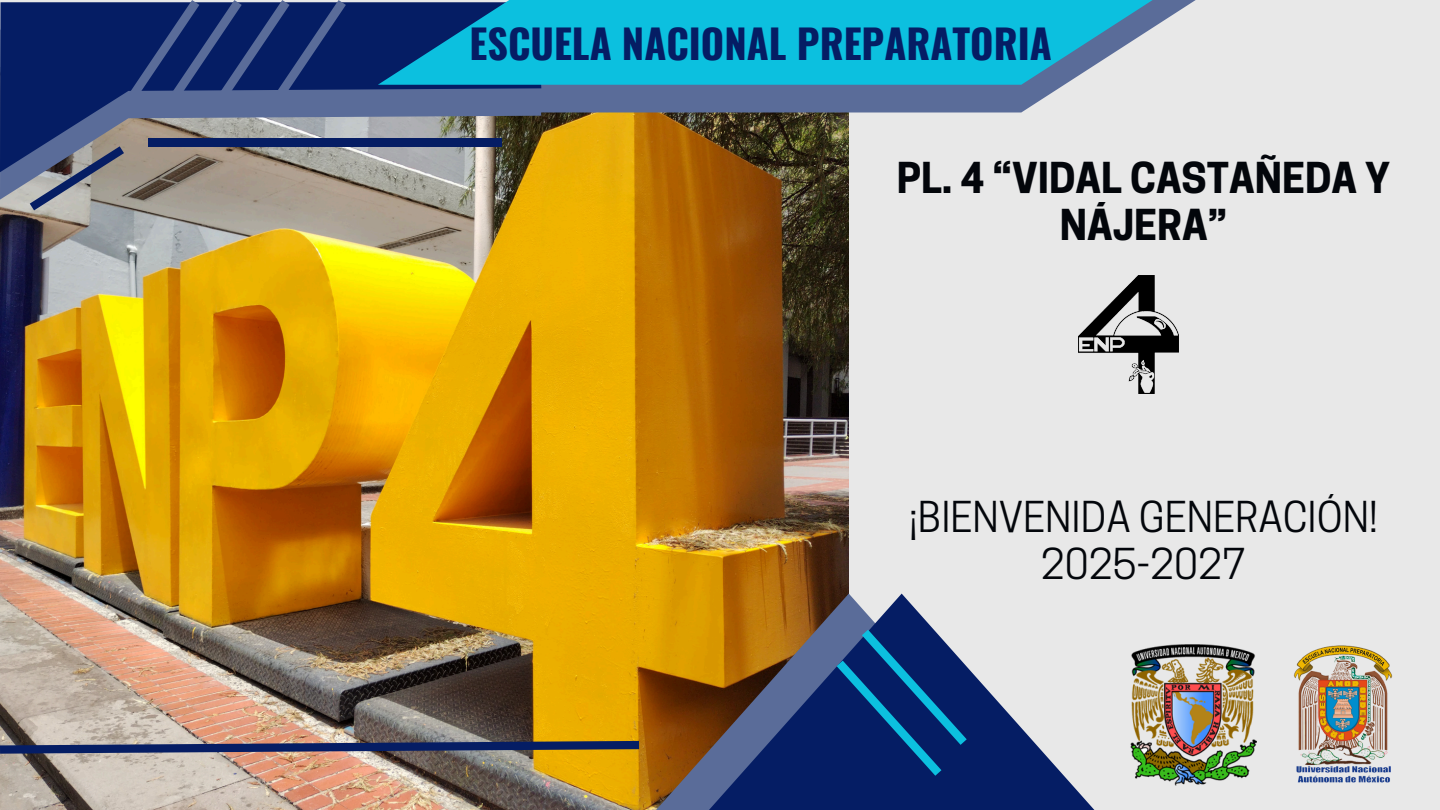
<style>
.page{position:relative;width:1440px;height:810px;background:#e8e8e8}
.page>*{position:absolute;margin:0;border:0;box-sizing:border-box;transform-origin:0 0}
.t1{font:40px/47.2px "Cooper Hewitt";color:#03060b;text-align:center}
.t2{font:700 40px "Oswald";color:#051d64}
.t3{font:700 40px/47.2px "Cooper Hewitt";color:#03060b;text-align:center}
</style>
<div class="page">
<img style="left:0;top:112px;width:849px;height:698px">
<svg style="left:524px;top:594px;width:53px;height:216px;background:#c89918"></svg>
<svg style="left:577px;top:594px;width:637px;height:216px"></svg>
<div style="left:541px;top:85px;width:523px;height:27px;background:#5a6c99"></div>
<svg style="left:0;top:172px;width:541px;height:28px;background:#9c9281"></svg>
<svg style="left:0;top:2px;width:541px;height:170px;background:#525d7e"></svg>
<svg style="left:127px;top:0;width:219px;height:102px;background:#213775"></svg>
<svg style="left:30px;top:146px;width:94px;height:64px;background:#808490"></svg>
<div style="left:149px;top:138px;width:353px;height:8px;background:#051d64"></div>
<svg style="left:378px;top:0;width:818px;height:85px;background:#22b2d2"></svg>
<img style="left:0;top:737px;width:647px;height:21px">
<svg style="left:828px;top:621px;width:147px;height:164px;background:#163c7a"></svg>
<img style="left:1078px;top:276px;width:100px;height:117px">
<img style="left:1128px;top:645px;width:129px;height:142px">
<img style="left:1293px;top:645px;width:100px;height:138px">
<p class="t2" style="left:470px;top:12px;width:584px">ESCUELA NACIONAL PREPARATORIA</p>
<h1 class="t3" style="left:897px;top:160px;width:495px">PL. 4 “VIDAL CASTAÑEDA Y<br>NÁJERA”</h1>
<p class="t1" style="left:909px;top:498px;width:470px">¡BIENVENIDA GENERACIÓN!<br>2025-2027</p>
</div>
